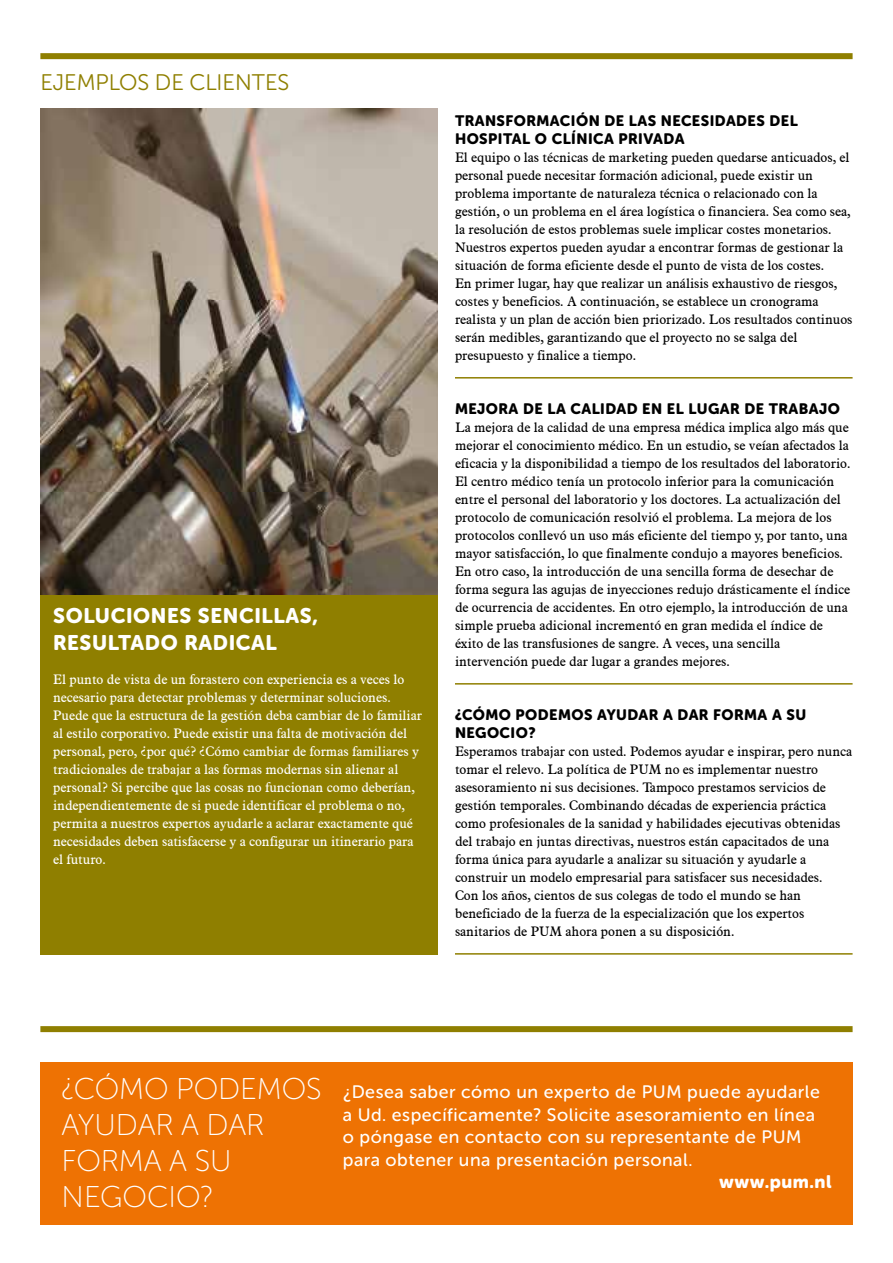
<style>
.page{position:relative;width:893px;height:1263px;background:#fff}
.page>*{position:absolute;margin:0;border:0;box-sizing:border-box;transform-origin:0 0}
.t1{font:30px/36px "Museo Sans Rounded 100";color:#fff}
.t2{font:22.5px "Museo Sans Rounded 300";color:#8f7f00}
.t3{font:21px/27px "Museo Sans Rounded 900";letter-spacing:.03em;color:#fff}
.t4{font:18px/22.5px "Museo Sans Rounded 500";letter-spacing:.03em;color:#fff}
.t5{font:18px "Museo Sans Rounded 900";letter-spacing:.03em;color:#fff}
.t6{font:15px/18px "Museo Sans Rounded 900";letter-spacing:.03em;color:#000}
.t7{font:13.5px/18px "Aldine 721 BT";color:#000}
.t8{font:13.5px/18px "Aldine 721 BT";color:#fff}
</style>
<div class="page">
<div style="left:40px;top:1062px;width:813px;height:162px;background:#ee7203"></div>
<div style="left:40px;top:53px;width:813px;height:6px;background:#8f7f00"></div>
<div style="left:40px;top:1026px;width:813px;height:6px;background:#8f7f00"></div>
<div style="left:40px;top:594px;width:398px;height:360px;background:#8f7f00"></div>
<hr style="left:455px;top:377px;width:398px;height:2px;background:#8f7f00">
<hr style="left:455px;top:683px;width:398px;height:2px;background:#8f7f00">
<hr style="left:455px;top:953px;width:398px;height:2px;background:#8f7f00">
<img style="left:40px;top:108px;width:398px;height:486px">
<h2 class="t2" style="left:40px;top:70px;width:250px">EJEMPLOS DE CLIENTES</h2>
<h3 class="t3" style="left:53px;top:602px;width:266px">SOLUCIONES SENCILLAS,<br>RESULTADO RADICAL</h3>
<p class="t8" style="left:53px;top:670px;width:370px">El punto de vista de un forastero con experiencia es a veces lo necesario para detectar problemas y determinar soluciones.<br>Puede que la estructura de la gestión deba cambiar de lo familiar al estilo corporativo. Puede existir una falta de motivación del personal, pero, ¿por qué? ¿Cómo cambiar de formas familiares y tradicionales de trabajar a las formas modernas sin alienar al personal? Si percibe que las cosas no funcionan como deberían, independientemente de si puede identificar el problema o no, permita a nuestros expertos ayudarle a aclarar exactamente qué necesidades deben satisfacerse y a configurar un itinerario para el futuro.</p>
<p class="t6" style="left:455px;top:112px;width:344px">TRANSFORMACIÓN DE LAS NECESIDADES DEL<br>HOSPITAL O CLÍNICA PRIVADA</p>
<p class="t7" style="left:455px;top:148px;width:399px">El equipo o las técnicas de marketing pueden quedarse anticuados, el personal puede necesitar formación adicional, puede existir un problema importante de naturaleza técnica o relacionado con la gestión, o un problema en el área logística o financiera. Sea como sea, la resolución de estos problemas suele implicar costes monetarios.<br>Nuestros expertos pueden ayudar a encontrar formas de gestionar la situación de forma eficiente desde el punto de vista de los costes.<br>En primer lugar, hay que realizar un análisis exhaustivo de riesgos, costes y beneficios. A continuación, se establece un cronograma realista y un plan de acción bien priorizado. Los resultados continuos serán medibles, garantizando que el proyecto no se salga del presupuesto y finalice a tiempo.</p>
<p class="t6" style="left:455px;top:400px;width:387px">MEJORA DE LA CALIDAD EN EL LUGAR DE TRABAJO</p>
<p class="t7" style="left:455px;top:418px;width:397px">La mejora de la calidad de una empresa médica implica algo más que mejorar el conocimiento médico. En un estudio, se veían afectados la eficacia y la disponibilidad a tiempo de los resultados del laboratorio.<br>El centro médico tenía un protocolo inferior para la comunicación entre el personal del laboratorio y los doctores. La actualización del protocolo de comunicación resolvió el problema. La mejora de los protocolos conllevó un uso más eficiente del tiempo y, por tanto, una mayor satisfacción, lo que finalmente condujo a mayores beneficios.<br>En otro caso, la introducción de una sencilla forma de desechar de forma segura las agujas de inyecciones redujo drásticamente el índice de ocurrencia de accidentes. En otro ejemplo, la introducción de una simple prueba adicional incrementó en gran medida el índice de éxito de las transfusiones de sangre. A veces, una sencilla intervención puede dar lugar a grandes mejores.</p>
<p class="t6" style="left:455px;top:706px;width:353px">¿CÓMO PODEMOS AYUDAR A DAR FORMA A SU<br>NEGOCIO?</p>
<p class="t7" style="left:455px;top:742px;width:399px">Esperamos trabajar con usted. Podemos ayudar e inspirar, pero nunca tomar el relevo. La política de PUM no es implementar nuestro asesoramiento ni sus decisiones. Tampoco prestamos servicios de gestión temporales. Combinando décadas de experiencia práctica como profesionales de la sanidad y habilidades ejecutivas obtenidas del trabajo en juntas directivas, nuestros están capacitados de una forma única para ayudarle a analizar su situación y ayudarle a construir un modelo empresarial para satisfacer sus necesidades.<br>Con los años, cientos de sus colegas de todo el mundo se han beneficiado de la fuerza de la especialización que los expertos sanitarios de PUM ahora ponen a su disposición.</p>
<h1 class="t1" style="left:62px;top:1071px;width:262px">¿CÓMO PODEMOS<br>AYUDAR A DAR<br>FORMA A SU<br>NEGOCIO?</h1>
<h3 class="t4" style="left:343px;top:1081px;width:479px">¿Desea saber cómo un experto de PUM puede ayudarle a Ud. específicamente? Solicite asesoramiento en línea o póngase en contacto con su representante de PUM para obtener una presentación personal.</h3>
<h3 class="t5" style="left:719px;top:1171px;width:114px">www.pum.nl</h3>
</div>
